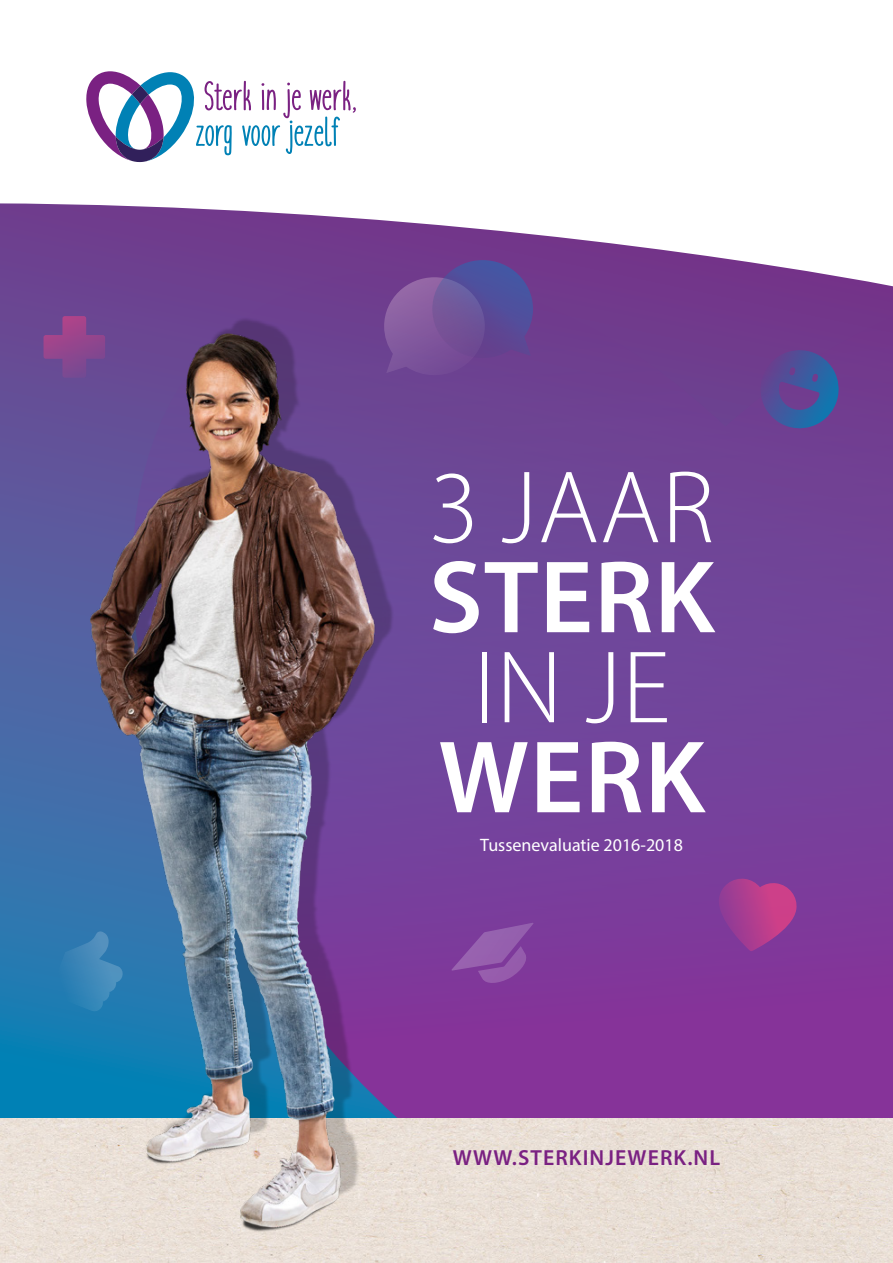
<style>
.page{position:relative;width:893px;height:1263px;background:#fff}
.page>*{position:absolute;margin:0;border:0;box-sizing:border-box;transform-origin:0 0}
.t1{font:300 103.95px "Myriad Pro";letter-spacing:.01em;color:#fff}
.t2{font:600 103.95px "Myriad Pro";letter-spacing:.01em;color:#fff}
.t3{font:600 21.9px "Myriad Pro";letter-spacing:.05em;color:#7a2182}
.t4{font:18px "Myriad Pro";color:#fff}
</style>
<div class="page">
<svg style="left:421px;top:294px;width:472px;height:824px;background:#753f98"></svg>
<img style="left:0;top:1118px;width:893px;height:145px">
<img style="left:11px;top:294px;width:410px;height:969px">
<svg style="left:44px;top:316px;width:61px;height:62px;background:#82478f"></svg>
<svg style="left:759px;top:349px;width:81px;height:81px;background:#504f99"></svg>
<svg style="left:451px;top:923px;width:82px;height:62px;background:#884ba3"></svg>
<svg style="left:49px;top:931px;width:76px;height:82px;background:#3280b4"></svg>
<svg style="left:384px;top:294px;width:149px;height:81px;background:#704f98"></svg>
<svg style="left:716px;top:877px;width:82px;height:74px;background:#a13c92"></svg>
<svg style="left:0;top:203px;width:893px;height:91px;fill:#723e8e"></svg>
<svg style="left:86px;top:71px;width:270px;height:92px"></svg>
<h1 class="t1" style="left:429px;top:445px;width:287px">3 JAAR</h1>
<h1 class="t2" style="left:429px;top:531px;width:287px">STERK</h1>
<h1 class="t1" style="left:473px;top:625px;width:199px">IN JE</h1>
<h1 class="t2" style="left:438px;top:711px;width:268px">WERK</h1>
<p class="t4" style="left:480px;top:834px;width:204px">Tussenevaluatie 2016-2018</p>
<p class="t3" style="left:453px;top:1144px;width:269px">WWW.STERKINJEWERK.NL</p>
</div>
